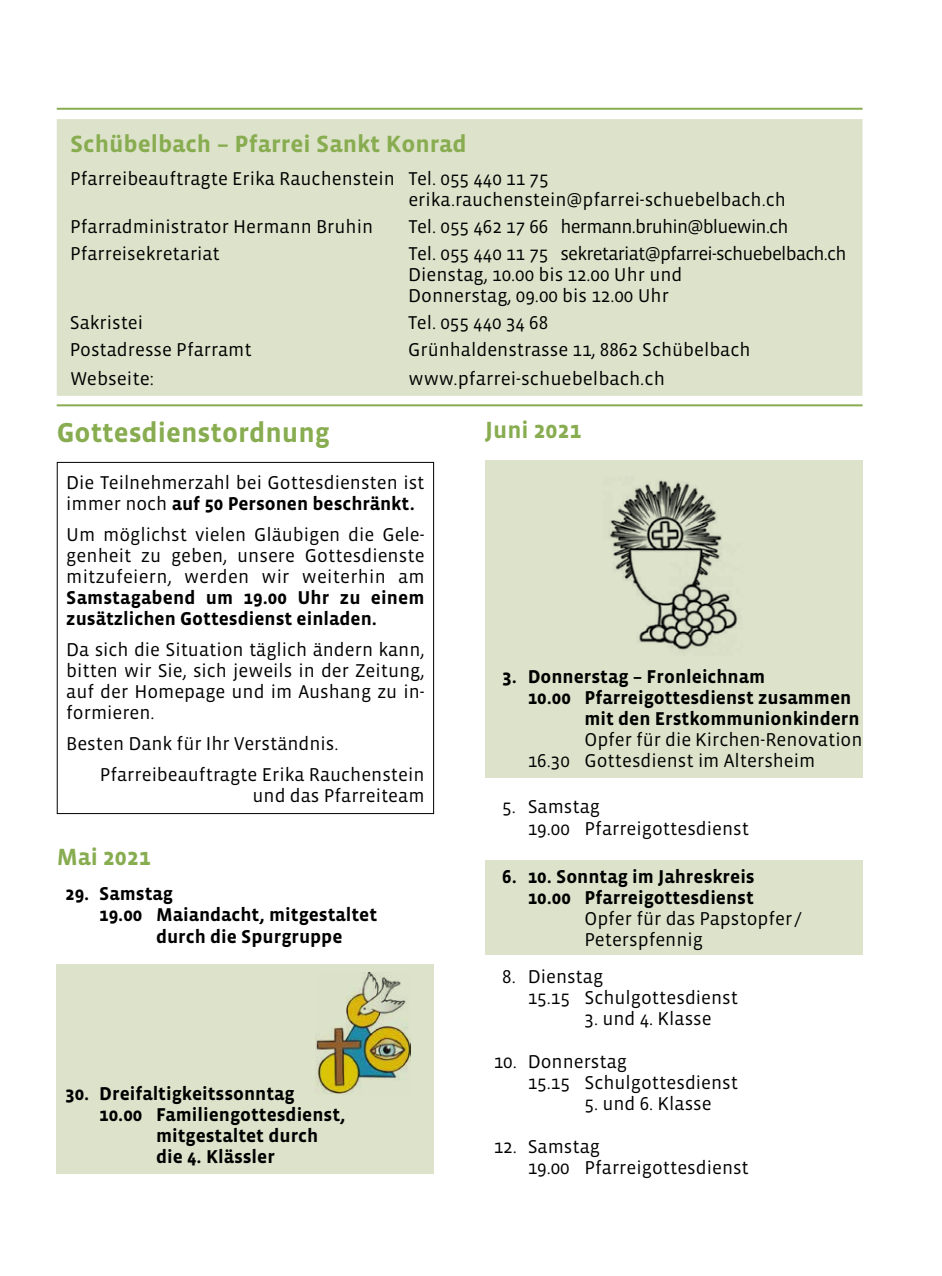
<style>
.page{position:relative;width:942px;height:1276px;background:#fff}
.page>*{position:absolute;margin:0;border:0;box-sizing:border-box;transform-origin:0 0}
.t1{font:700 28px "Vista Sans";color:#88ac50}
.t2{font:700 24px "Vista Sans";color:#88ac50}
.t3{font:19px/21px "Vista Sans";color:#000}
.t4{font:700 19px/21px "Vista Sans";color:#000}
.t5{font:19px "Vista Sans";letter-spacing:-.04em;color:#000}
.s1{font-weight:700}
</style>
<div class="page">
<hr style="left:57px;top:108px;width:805px;height:2px;background:#88ac50">
<div style="left:58px;top:120px;width:803px;height:275px;background:#dde3cb"></div>
<div style="left:57px;top:119px;width:805px;height:277px;border:2px solid #dde3cb"></div>
<hr style="left:57px;top:404px;width:805px;height:2px;background:#88ac50">
<div style="left:57px;top:462px;width:377px;height:352px;border:1px solid #000"></div>
<div style="left:485px;top:460px;width:377px;height:318px;background:#dde3cb"></div>
<div style="left:57px;top:964px;width:377px;height:210px;background:#dde3cb"></div>
<div style="left:485px;top:859px;width:377px;height:95px;background:#dde3cb"></div>
<img style="left:609px;top:480px;width:129px;height:170px">
<img style="left:315px;top:972px;width:95px;height:122px">
<p class="t2" style="left:70px;top:132px;width:398px">Schübelbach – Pfarrei Sankt Konrad</p>
<p class="t3" style="left:408px;top:168px;width:379px;text-indent:-338px">Pfarreibeauftragte Erika Rauchenstein Tel. 055 440 11 75 erika.rauchenstein@pfarrei-schuebelbach.ch</p>
<p class="t3" style="left:70px;top:216px;width:304px">Pfarradministrator Hermann Bruhin</p>
<p class="t5" style="left:408px;top:216px;width:381px">Tel. 055 462 17 66 hermann.bruhin@bluewin.ch</p>
<p class="t3" style="left:70px;top:243px;width:151px">Pfarreisekretariat</p>
<p class="t3" style="left:408px;top:243px;width:439px">Tel. 055 440 11 75 sekretariat@pfarrei-schuebelbach.ch<br>Dienstag, 10.00 bis 12.00 Uhr und<br>Donnerstag, 09.00 bis 12.00 Uhr</p>
<p class="t3" style="left:70px;top:312px;width:75px">Sakristei</p>
<p class="t3" style="left:408px;top:312px;width:141px">Tel. 055 440 34 68</p>
<p class="t3" style="left:70px;top:339px;width:183px">Postadresse Pfarramt</p>
<p class="t3" style="left:408px;top:339px;width:344px">Grünhaldenstrasse 11, 8862 Schübelbach</p>
<p class="t3" style="left:70px;top:368px;width:85px">Webseite:</p>
<p class="t3" style="left:408px;top:368px;width:258px">www.pfarrei-schuebelbach.ch</p>
<h1 class="t1" style="left:57px;top:418px;width:274px">Gottesdienstordnung</h1>
<p class="t3" style="left:66px;top:472px;width:360px">Die Teilnehmerzahl bei Gottesdiensten ist immer noch <span class="s1">auf 50 Personen beschränkt.</span></p>
<p class="t3" style="left:66px;top:524px;width:360px;text-align:justify">Um möglichst vielen Gläubigen die Gele&shy;genheit zu geben, unsere Gottesdienste mitzufeiern, werden wir weiterhin am</p>
<p class="t4" style="left:66px;top:587px;width:360px">Samstagabend um 19.00 Uhr zu einem zusätzlichen Gottesdienst einladen.</p>
<p class="t3" style="left:66px;top:639px;width:360px">Da sich die Situation täglich ändern kann, bitten wir Sie, sich jeweils in der Zeitung, auf der Homepage und im Aushang zu in-- formieren.</p>
<p class="t3" style="left:100px;top:728px;width:326px;line-height:31px;text-indent:-33px">Besten Dank für Ihr Verständnis.<br>Pfarreibeauftragte Erika Rauchenstein</p>
<p class="t3" style="left:252px;top:785px;width:173px">und das Pfarreiteam</p>
<p class="t2" style="left:57px;top:845px;width:96px">Mai 2021</p>
<p class="t4" style="left:65px;top:884px;width:109px">29. Samstag</p>
<p class="t4" style="left:99px;top:905px;width:279px">19.00 Maiandacht, mitgestaltet</p>
<p class="t4" style="left:156px;top:926px;width:188px">durch die Spurgruppe</p>
<p class="t4" style="left:65px;top:1083px;width:231px">30. Dreifaltigkeitssonntag</p>
<p class="t4" style="left:99px;top:1104px;width:248px">10.00 Familiengottesdienst,</p>
<p class="t4" style="left:156px;top:1125px;width:164px">mitgestaltet durch</p>
<p class="t4" style="left:156px;top:1146px;width:120px">die 4. Klässler</p>
<p class="t2" style="left:485px;top:418px;width:98px">Juni 2021</p>
<p class="t4" style="left:502px;top:666px;width:264px">3. Donnerstag – Fronleichnam</p>
<p class="t4" style="left:527px;top:687px;width:325px">10.00 Pfarreigottesdienst zusammen</p>
<p class="t4" style="left:584px;top:708px;width:276px">mit den Erstkommunionkindern</p>
<p class="t3" style="left:527px;top:729px;width:336px;text-indent:57px">Opfer für die Kirchen-Renovation<br>16.30 Gottesdienst im Altersheim</p>
<p class="t3" style="left:527px;top:796px;width:223px;text-indent:-25px">5. Samstag<br>19.00 Pfarreigottesdienst</p>
<p class="t4" style="left:502px;top:866px;width:254px;text-align:right">6. 10. Sonntag im Jahreskreis<br>10.00 Pfarreigottesdienst</p>
<p class="t3" style="left:584px;top:908px;width:219px">Opfer für das Papstopfer/<br>Peterspfennig</p>
<p class="t3" style="left:527px;top:966px;width:212px;text-indent:-25px">8. Dienstag<br>15.15 Schulgottesdienst</p>
<p class="t3" style="left:584px;top:1009px;width:129px">3. und 4. Klasse</p>
<p class="t3" style="left:527px;top:1051px;width:212px;text-indent:-34px">10. Donnerstag<br>15.15 Schulgottesdienst</p>
<p class="t3" style="left:584px;top:1093px;width:129px">5. und 6. Klasse</p>
<p class="t3" style="left:527px;top:1136px;width:223px;text-indent:-34px">12. Samstag<br>19.00 Pfarreigottesdienst</p>
</div>
